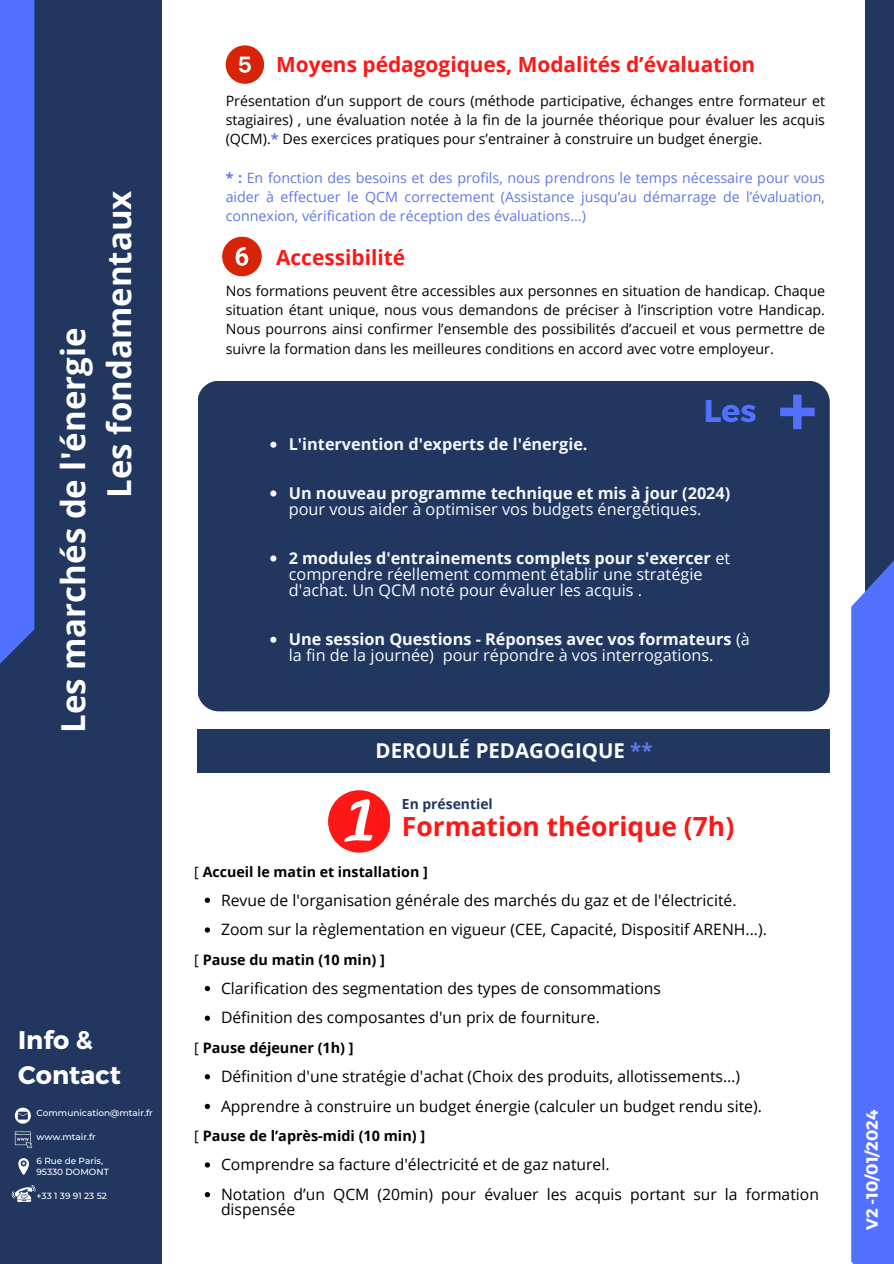
<style>
.page{position:relative;width:894px;height:1264px;background:#fff}
.page>*{position:absolute;margin:0;border:0;box-sizing:border-box;transform-origin:0 0}
.t1{font:700 77.4px "Montserrat";color:#5271ff}
.t2{font:700 33px/46.2px "Open Sans";color:#fff}
.t3{font:700 31.5px "Montserrat";color:#5271ff}
.t4{font:700 26.4px "Open Sans";color:#ff1616}
.t5{font:700 25.5px/34.8px "Montserrat";color:#fff}
.t6{font:700 20.85px "Open Sans";color:#ff1616}
.t7{font:700 20.4px "Open Sans";color:#fff}
.t8{font:16.2px/16.2px "Open Sans";color:#f5f9ff}
.t9{font:700 16.2px "Open Sans";color:#f5f9ff}
.t10{font:700 16.2px "Montserrat";color:#fff}
.t11{font:15.75px/14.9px "Open Sans";color:#000}
.t12{font:700 14.4px "Open Sans";color:#000}
.t13{font:14.25px/19.2px "Open Sans";color:#000;text-align:justify}
.t14{font:14.25px/19.2px "Open Sans";color:#6078e4;text-align:justify}
.t15{font:700 14.25px "Open Sans";color:#000}
.t16{font:700 13.95px "Open Sans";color:#213760}
.t17{font:500 8.85px "Montserrat";color:#fff}
.s1{font-weight:700;color:#6078e4}
.s2{font-weight:700}
.s3{color:#6078e4}
.s4{font-weight:400}
</style>
<div class="page">
<div style="left:0;top:0;width:162px;height:1263px;background:#213760"></div>
<svg style="left:15px;top:1107px;width:16px;height:16px"></svg>
<svg style="left:15px;top:1131px;width:17px;height:17px"></svg>
<svg style="left:18px;top:1158px;width:11px;height:16px"></svg>
<svg style="left:11px;top:1185px;width:25px;height:16px"></svg>
<div style="left:865px;top:0;width:28px;height:1005px;background:#213760"></div>
<div style="left:851px;top:539px;width:42px;height:724px;background:#5271ff"></div>
<div style="left:0;top:0;width:34px;height:696px;background:#5271ff"></div>
<div style="left:198px;top:381px;width:631px;height:330px;background:#213760;border-radius:21px"></div>
<svg style="left:270px;top:441px;width:6px;height:7px"></svg>
<svg style="left:270px;top:490px;width:6px;height:6px"></svg>
<svg style="left:270px;top:555px;width:6px;height:6px"></svg>
<svg style="left:270px;top:636px;width:6px;height:6px"></svg>
<svg style="left:225px;top:45px;width:39px;height:39px"></svg>
<svg style="left:222px;top:237px;width:40px;height:39px"></svg>
<div style="left:197px;top:729px;width:632px;height:43px;background:#213760"></div>
<svg style="left:328px;top:790px;width:62px;height:62px"></svg>
<svg style="left:205px;top:897px;width:5px;height:5px"></svg>
<svg style="left:205px;top:927px;width:5px;height:5px"></svg>
<svg style="left:205px;top:985px;width:5px;height:6px"></svg>
<svg style="left:205px;top:1015px;width:5px;height:5px"></svg>
<svg style="left:205px;top:1074px;width:5px;height:5px"></svg>
<svg style="left:205px;top:1103px;width:5px;height:6px"></svg>
<svg style="left:205px;top:1162px;width:5px;height:5px"></svg>
<svg style="left:205px;top:1192px;width:5px;height:5px"></svg>
<h4 class="t2" style="left:49px;top:498px;width:309px;text-indent:-235px;rotate:-90deg">Les marchés de l'énergie<br>Les fondamentaux</h4>
<p class="t5" style="left:18px;top:1021px;width:104px">Info &amp;<br>Contact</p>
<p class="t17" style="left:36px;top:1107px;width:118px">Communication@mtair.fr</p>
<p class="t17" style="left:36px;top:1131px;width:61px">www.mtair.fr</p>
<p class="t17" style="left:36px;top:1154px;width:68px">6 Rue de Paris,</p>
<p class="t17" style="left:36px;top:1166px;width:74px">95330 DOMONT</p>
<p class="t17" style="left:36px;top:1190px;width:72px">+33 1 39 91 23 52</p>
<h4 class="t6" style="left:276px;top:49px;width:480px">Moyens pédagogiques, Modalités d’évaluation</h4>
<p class="t13" style="left:225px;top:91px;width:600px">Présentation d’un support de cours (méthode participative, échanges entre formateur et stagiaires) , une évaluation notée à la fin de la journée théorique pour évaluer les acquis (QCM).<span class="s1">*</span> Des exercices pratiques pour s’entrainer à construire un budget énergie.</p>
<p class="t14" style="left:225px;top:167px;width:600px"><span class="s2">* :</span> En fonction des besoins et des profils, nous prendrons le temps nécessaire pour vous aider à effectuer le QCM correctement (Assistance jusqu’au démarrage de l’évaluation, connexion, vérification de réception des évaluations...)</p>
<p class="t6" style="left:276px;top:242px;width:130px">Accessibilité</p>
<p class="t13" style="left:225px;top:281px;width:600px">Nos formations peuvent être accessibles aux personnes en situation de handicap. Chaque situation étant unique, nous vous demandons de préciser à l’inscription votre Handicap.<br>Nous pourrons ainsi confirmer l’ensemble des possibilités d’accueil et vous permettre de suivre la formation dans les meilleures conditions en accord avec votre employeur.</p>
<p class="t9" style="left:289px;top:432px;width:300px">L'intervention d'experts de l'énergie.</p>
<h1 class="t3" style="left:703px;top:390px;width:54px">Les</h1>
<h2 class="t1" style="left:777px;top:359px;width:41px">+</h2>
<p class="t8" style="left:289px;top:484px;width:443px"><span class="s2">Un nouveau programme technique et mis à jour (2024) </span>pour vous aider à optimiser vos budgets énergétiques.</p>
<p class="t8" style="left:289px;top:549px;width:443px"><span class="s2">2 modules d'entrainements complets pour s'exercer</span> et comprendre réellement comment établir une stratégie d'achat. Un QCM noté pour évaluer les acquis .</p>
<p class="t8" style="left:289px;top:630px;width:462px"><span class="s2">Une session Questions - Réponses avec vos formateurs</span> (à la fin de la journée) pour répondre à vos interrogations.</p>
<h1 class="t7" style="left:375px;top:736px;width:278px">DEROULÉ PEDAGOGIQUE <span class="s3">**</span></h1>
<p class="t16" style="left:402px;top:794px;width:92px">En présentiel</p>
<p class="t4" style="left:402px;top:808px;width:334px">Formation théorique (7h)</p>
<p class="t15" style="left:194px;top:861px;width:235px"><span class="s4">[</span> Accueil le matin et installation ]</p>
<p class="t11" style="left:221px;top:892px;width:517px">Revue de l'organisation générale des marchés du gaz et de l'électricité.</p>
<h3 class="t11" style="left:221px;top:921px;width:547px">Zoom sur la règlementation en vigueur (CEE, Capacité, Dispositif ARENH...).</h3>
<p class="t12" style="left:194px;top:949px;width:192px"><span class="s4">[</span> Pause du matin (10 min) ]</p>
<p class="t11" style="left:221px;top:980px;width:441px">Clarification des segmentation des types de consommations</p>
<h2 class="t11" style="left:221px;top:1009px;width:380px">Définition des composantes d'un prix de fourniture.</h2>
<p class="t12" style="left:194px;top:1037px;width:161px"><span class="s4">[</span> Pause déjeuner (1h) ]</p>
<p class="t11" style="left:221px;top:1068px;width:520px">Définition d'une stratégie d'achat (Choix des produits, allotissements…)</p>
<p class="t11" style="left:221px;top:1098px;width:542px">Apprendre à construire un budget énergie (calculer un budget rendu site).</p>
<p class="t12" style="left:194px;top:1125px;width:232px"><span class="s4">[</span> Pause de l’après-midi (10 min) ]</p>
<p class="t11" style="left:221px;top:1156px;width:390px">Comprendre sa facture d'électricité et de gaz naturel.</p>
<p class="t11" style="left:221px;top:1186px;width:599px">Notation d’un QCM (20min) pour évaluer les acquis portant sur la formation dispensée</p>
<p class="t10" style="left:861px;top:1230px;width:122px;rotate:-90deg">V2 -10/01/2024</p>
</div>
